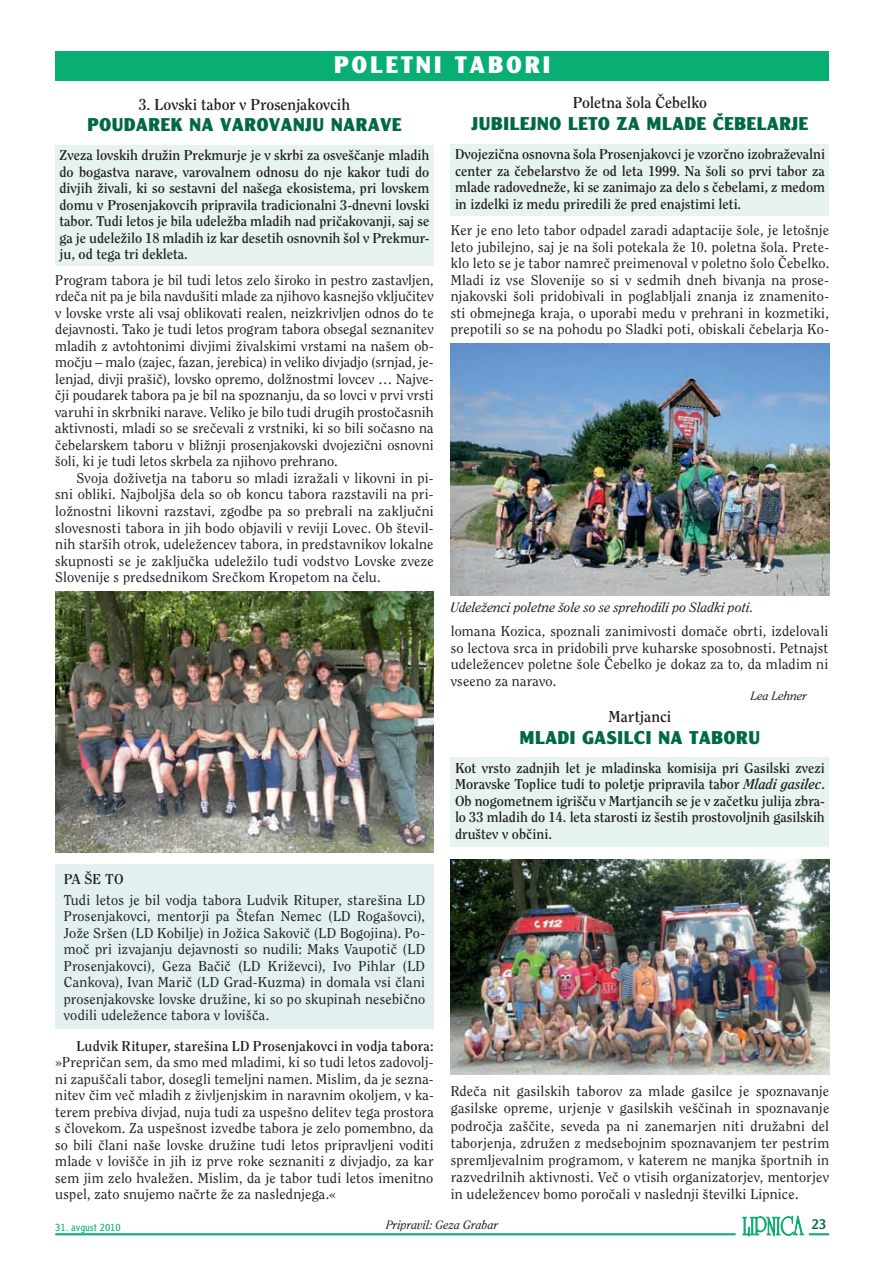
<style>
.page{position:relative;width:893px;height:1263px;background:#fff}
.page>*{position:absolute;margin:0;border:0;box-sizing:border-box;transform-origin:0 0}
.t1{font:23.25px "Clearface Goth UB";letter-spacing:.1em;color:#fff}
.t2{font:18px "Clearface Goth UB";color:#006943}
.t3{font:700 15.75px "Clearface O Taa";color:#231f20}
.t4{font:14.25px/16.5px "Clearface O Taa";letter-spacing:.01em;color:#231f20;text-align:justify}
.t5{font:700 14.25px/16.5px "Clearface O Taa";color:#231f20;text-align:justify}
.t6{font:14.25px "Clearface Goth N";color:#006943}
.t7{font:italic 13.5px "Clearface O Taa";color:#231f20}
.t8{font:italic 12px "Clearface O Taa";color:#231f20}
.t9{font:10.5px "Clearface Goth L";color:#09ae73}
.s1{font-weight:700}
.s2{font-style:italic}
</style>
<div class="page">
<div style="left:55px;top:51px;width:774px;height:30px;background:#09ae73"></div>
<hr style="left:55px;top:1233px;width:681px;height:2px;background:#09ae73">
<svg style="left:743px;top:1216px;width:61px;height:20px"></svg>
<hr style="left:809px;top:1233px;width:20px;height:2px;background:#09ae73">
<div style="left:55px;top:145px;width:379px;height:121px;background:#e7f4ed"></div>
<div style="left:451px;top:144px;width:378px;height:72px;background:#e7f4ed"></div>
<div style="left:451px;top:758px;width:378px;height:89px;background:#e7f4ed"></div>
<img style="left:55px;top:592px;width:379px;height:260px">
<div style="left:55px;top:865px;width:379px;height:164px;background:#e2f0ef"></div>
<img style="left:451px;top:344px;width:378px;height:252px">
<img style="left:451px;top:859px;width:378px;height:215px">
<h1 class="t1" style="left:334px;top:56px;width:219px">POLETNI TABORI</h1>
<p class="t3" style="left:139px;top:98px;width:213px">3. Lovski tabor v Prosenjakovcih</p>
<p class="t2" style="left:87px;top:118px;width:316px">POUDAREK NA VAROVANJU NARAVE</p>
<p class="t3" style="left:573px;top:96px;width:135px">Poletna šola Čebelko</p>
<p class="t2" style="left:471px;top:117px;width:339px">JUBILEJNO LETO ZA MLADE ŒEBELARJE</p>
<p class="t5" style="left:60px;top:148px;width:371px">Zveza lovskih družin Prekmurje je v skrbi za osveščanje mladih do bogastva narave, varovalnem odnosu do nje kakor tudi do divjih živali, ki so sestavni del našega ekosistema, pri lovskem domu v Prosenjakovcih pripravila tradicionalni 3-dnevni lovski tabor. Tudi letos je bila udeležba mladih nad pričakovanji, saj se ga je udeležilo 18 mladih iz kar desetih osnovnih šol v Prekmur&shy;ju, od tega tri dekleta.</p>
<p class="t5" style="left:455px;top:147px;width:371px">Dvojezična osnovna šola Prosenjakovci je vzorčno izobraževalni center za čebelarstvo že od leta 1999. Na šoli so prvi tabor za mlade radovedneže, ki se zanimajo za delo s čebelami, z medom in izdelki iz medu priredili že pred enajstimi leti.</p>
<p class="t4" style="left:451px;top:223px;width:380px">Ker je eno leto tabor odpadel zaradi adaptacije šole, je letošnje leto jubilejno, saj je na šoli potekala že 10. poletna šola. Prete&shy;klo leto se je tabor namreč preimenoval v poletno šolo Čebelko.<br>Mladi iz vse Slovenije so si v sedmih dneh bivanja na prose&shy;njakovski šoli pridobivali in poglabljali znanja iz znamenito&shy;sti obmejnega kraja, o uporabi medu v prehrani in kozmetiki, prepotili so se na pohodu po Sladki poti, obiskali čebelarja Ko-</p>
<p class="t4" style="left:55px;top:273px;width:380px">Program tabora je bil tudi letos zelo široko in pestro zastavljen, rdeča nit pa je bila navdušiti mlade za njihovo kasnejšo vključitev v lovske vrste ali vsaj oblikovati realen, neizkrivljen odnos do te dejavnosti. Tako je tudi letos program tabora obsegal seznanitev mladih z avtohtonimi divjimi živalskimi vrstami na našem ob&shy;močju <span class="s1">–</span> malo (zajec, fazan, jerebica) in veliko divjadjo (srnjad, je&shy;lenjad, divji prašič), lovsko opremo, dolžnostmi lovcev … Najve&shy;čji poudarek tabora pa je bil na spoznanju, da so lovci v prvi vrsti varuhi in skrbniki narave. Veliko je bilo tudi drugih prostočasnih aktivnosti, mladi so se srečevali z vrstniki, ki so bili sočasno na čebelarskem taboru v bližnji prosenjakovski dvojezični osnovni šoli, ki je tudi letos skrbela za njihovo prehrano.</p>
<p class="t4" style="left:55px;top:471px;width:380px;text-indent:21px">Svoja doživetja na taboru so mladi izražali v likovni in pi&shy;sni obliki. Najboljša dela so ob koncu tabora razstavili na pri&shy;ložnostni likovni razstavi, zgodbe pa so prebrali na zaključni slovesnosti tabora in jih bodo objavili v reviji Lovec. Ob števil&shy;nih starših otrok, udeležencev tabora, in predstavnikov lokalne skupnosti se je zaključka udeležilo tudi vodstvo Lovske zveze Slovenije s predsednikom Srečkom Kropetom na čelu.</p>
<p class="t7" style="left:451px;top:602px;width:304px">Udeleženci poletne šole so se sprehodili po Sladki poti.</p>
<p class="t4" style="left:451px;top:624px;width:379px">lomana Kozica, spoznali zanimivosti domače obrti, izdelovali so lectova srca in pridobili prve kuharske sposobnosti. Petnajst udeležencev poletne šole Čebelko je dokaz za to, da mladim ni vseeno za naravo.</p>
<p class="t8" style="left:751px;top:690px;width:58px">Lea Lehner</p>
<p class="t3" style="left:609px;top:710px;width:64px">Martjanci</p>
<p class="t2" style="left:520px;top:731px;width:242px">MLADI GASILCI NA TABORU</p>
<p class="t5" style="left:64px;top:872px;width:61px">PA ŠE TO</p>
<p class="t4" style="left:64px;top:892px;width:363px">Tudi letos je bil vodja tabora Ludvik Rituper, starešina LD Prosenjakovci, mentorji pa Štefan Nemec (LD Rogašovci), Jože Sršen (LD Kobilje) in Jožica Sakovič (LD Bogojina). Po&shy;moč pri izvajanju dejavnosti so nudili: Maks Vaupotič (LD Prosenjakovci), Geza Bačič (LD Križevci), Ivo Pihlar (LD Cankova), Ivan Marič (LD Grad-Kuzma) in domala vsi člani prosenjakovske lovske družine, ki so po skupinah nesebično vodili udeležence tabora v lovišča.</p>
<p class="t5" style="left:77px;top:1038px;width:359px">Ludvik Rituper, starešina LD Prosenjakovci in vodja tabora:</p>
<p class="t4" style="left:55px;top:1055px;width:380px">»Prepričan sem, da smo med mladimi, ki so tudi letos zadovolj&shy;ni zapuščali tabor, dosegli temeljni namen. Mislim, da je sezna&shy;nitev čim več mladih z življenjskim in naravnim okoljem, v ka&shy;terem prebiva divjad, nuja tudi za uspešno delitev tega prostora s človekom. Za uspešnost izvedbe tabora je zelo pomembno, da so bili člani naše lovske družine tudi letos pripravljeni voditi mlade v lovišče in jih iz prve roke seznaniti z divjadjo, za kar sem jim zelo hvaležen. Mislim, da je tabor tudi letos imenitno uspel, zato snujemo načrte že za naslednjega.«</p>
<p class="t5" style="left:455px;top:760px;width:371px">Kot vrsto zadnjih let je mladinska komisija pri Gasilski zvezi Moravske Toplice tudi to poletje pripravila tabor <span class="s2">Mladi gasilec</span>.<br>Ob nogometnem igrišču v Martjancih se je v začetku julija zbra&shy;lo 33 mladih do 14. leta starosti iz šestih prostovoljnih gasilskih društev v občini.</p>
<p class="t4" style="left:451px;top:1083px;width:380px;line-height:17.2px">Rdeča nit gasilskih taborov za mlade gasilce je spoznavanje gasilske opreme, urjenje v gasilskih veščinah in spoznavanje področja zaščite, seveda pa ni zanemarjen niti družabni del taborjenja, združen z medsebojnim spoznavanjem ter pestrim spremljevalnim programom, v katerem ne manjka športnih in razvedrilnih aktivnosti. Več o vtisih organizatorjev, mentorjev in udeležencev bomo poročali v naslednji številki Lipnice.</p>
<p class="t9" style="left:55px;top:1223px;width:67px">31. avgust 2010</p>
<p class="t6" style="left:811px;top:1219px;width:16px">23</p>
<p class="t8" style="left:386px;top:1219px;width:114px">Pripravil: Geza Grabar</p>
</div>
